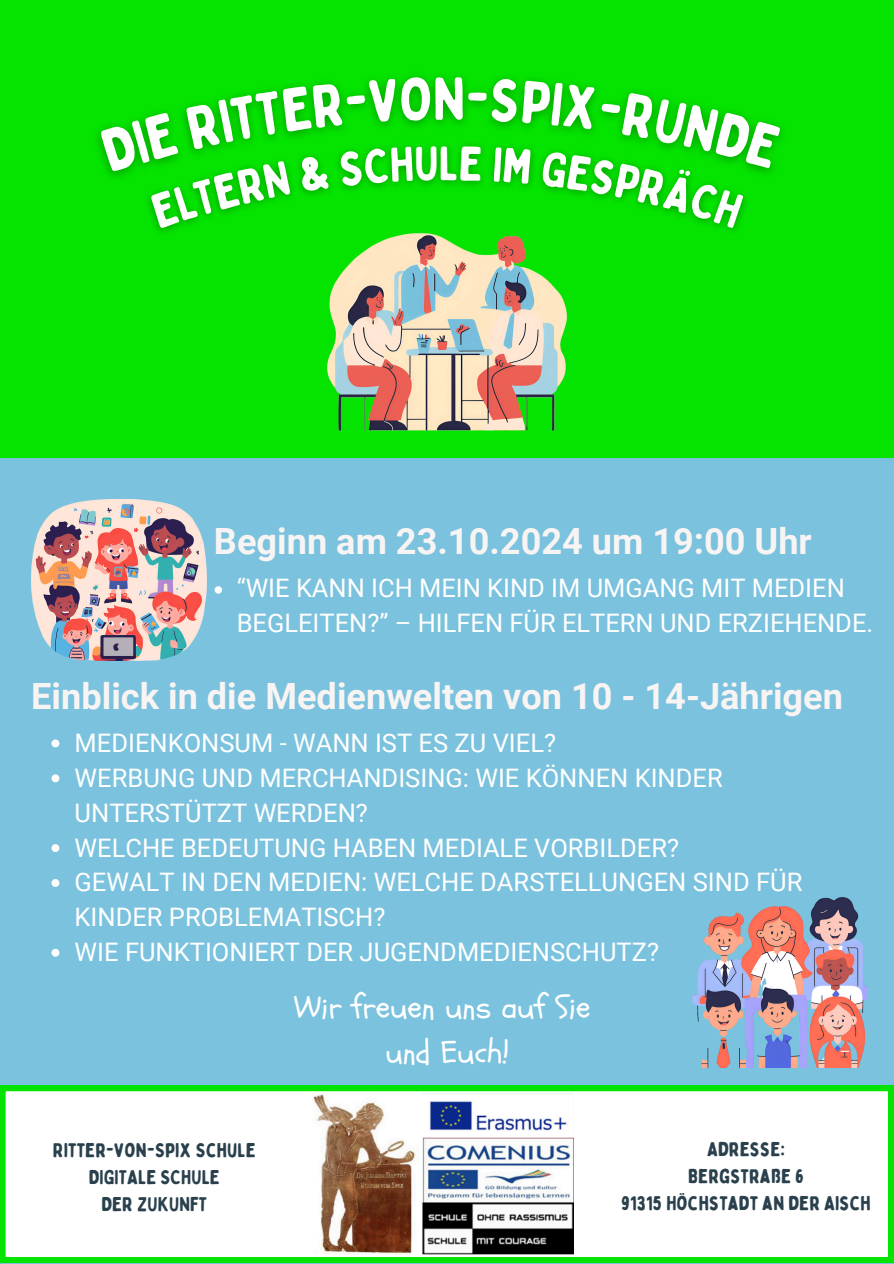
<style>
.page{position:relative;width:894px;height:1264px;background:#fff}
.page>*{position:absolute;margin:0;border:0;box-sizing:border-box;transform-origin:0 0}
.t1{font:60px "Bobby Jones Soft";color:#fff}
.t2{font:48px "Bobby Jones Soft";color:#fff}
.t3{font:700 36.15px "Roboto";color:#f8f4f3}
.t4{font:32.55px/45.6px "Schoolbell";color:#fff;text-align:center}
.t5{font:25.5px/34.8px "Roboto";color:#fff}
.t6{font:19.95px "Bobby Jones Soft";color:#2a414d}
</style>
<div class="page">
<div style="left:0;top:0;width:893px;height:1263px;background:#7ac2de"></div>
<div style="left:0;top:0;width:893px;height:457px;background:#05e400"></div>
<svg style="left:0;top:1085px;width:893px;height:177px;background:#e5fbe4"></svg>
<img style="left:305px;top:1093px;width:268px;height:161px">
<img style="left:327px;top:249px;width:239px;height:181px">
<img style="left:31px;top:499px;width:176px;height:161px">
<img style="left:692px;top:897px;width:174px;height:170px">
<svg style="left:214px;top:586px;width:8px;height:7px"></svg>
<img style="left:157px;top:143px;width:580px;height:106px">
<svg style="left:51px;top:739px;width:8px;height:8px"></svg>
<svg style="left:51px;top:774px;width:8px;height:8px"></svg>
<svg style="left:51px;top:844px;width:8px;height:8px"></svg>
<svg style="left:51px;top:879px;width:8px;height:7px"></svg>
<svg style="left:51px;top:948px;width:8px;height:8px"></svg>
<svg style="left:100px;top:76px;width:337px;height:153px"></svg>
<svg style="left:460px;top:78px;width:321px;height:150px"></svg>
<h1 class="t1" style="left:433px;top:62px;width:35px">N</h1>
<h2 class="t2" style="left:439px;top:133px;width:22px">L</h2>
<h3 class="t3" style="left:214px;top:520px;width:599px">Beginn am 23.10.2024 um 19:00 Uhr</h3>
<p class="t5" style="left:237px;top:570px;width:637px">“WIE KANN ICH MEIN KIND IM UMGANG MIT MEDIEN<br>BEGLEITEN?” – HILFEN FÜR ELTERN UND ERZIEHENDE.</p>
<h3 class="t3" style="left:31px;top:675px;width:813px">Einblick in die Medienwelten von 10 - 14-Jährigen</h3>
<p class="t5" style="left:75px;top:725px;width:729px">MEDIENKONSUM - WANN IST ES ZU VIEL?<br>WERBUNG UND MERCHANDISING: WIE KÖNNEN KINDER UNTERSTÜTZT WERDEN?<br>WELCHE BEDEUTUNG HABEN MEDIALE VORBILDER?<br>GEWALT IN DEN MEDIEN: WELCHE DARSTELLUNGEN SIND FÜR KINDER PROBLEMATISCH?<br>WIE FUNKTIONIERT DER JUGENDMEDIENSCHUTZ?</p>
<h3 class="t6" style="left:53px;top:1138px;width:204px">RITTER-VON-SPIX SCHULE</h3>
<p class="t6" style="left:89px;top:1165px;width:132px">DIGITALE SCHULE</p>
<h3 class="t6" style="left:101px;top:1192px;width:107px">DER ZUKUNFT</h3>
<p class="t4" style="left:294px;top:984px;width:298px">Wir freuen uns auf Sie und Euch!</p>
<p class="t6" style="left:707px;top:1136px;width:79px">ADRESSE:</p>
<p class="t6" style="left:688px;top:1163px;width:117px">BERGSTRAßE 6</p>
<p class="t6" style="left:621px;top:1190px;width:251px">91315 HÖCHSTADT AN DER AISCH</p>
</div>
